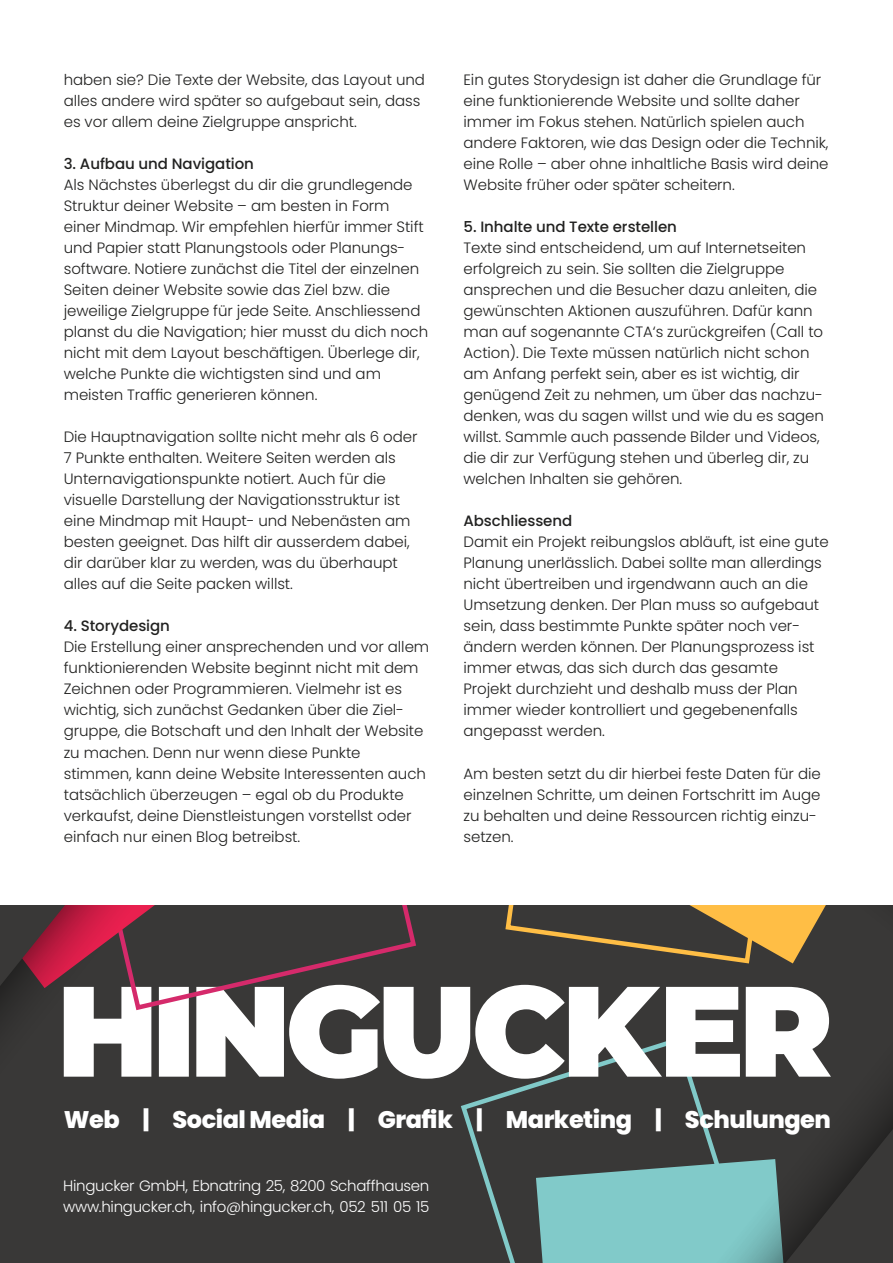
<style>
.page{position:relative;width:893px;height:1263px;background:#fff}
.page>*{position:absolute;margin:0;border:0;box-sizing:border-box;transform-origin:0 0}
.t1{font:800 24px "Poppins";letter-spacing:-.02em;color:#fff}
.t2{font:300 15px/21px "Poppins";letter-spacing:-.005em;color:#212120}
.t3{font:300 15px/21px "Poppins";letter-spacing:-.02em;color:#fff}
.t4{font:500 15px "Poppins";letter-spacing:-.005em;color:#212120}
</style>
<div class="page">
<svg style="left:0;top:905px;width:893px;height:358px;background:#626260"></svg>
<p class="t2" style="left:64px;top:69px;width:363px">haben sie? Die Texte der Website, das Layout und alles andere wird später so aufgebaut sein, dass es vor allem deine Zielgruppe anspricht.</p>
<p class="t4" style="left:64px;top:155px;width:192px">3. Aufbau und Navigation</p>
<p class="t2" style="left:64px;top:174px;width:366px">Als Nächstes überlegst du dir die grundlegende Struktur deiner Website – am besten in Form einer Mindmap. Wir empfehlen hierfür immer Stift und Papier statt Planungstools oder Planungs&shy;software. Notiere zunächst die Titel der einzelnen Seiten deiner Website sowie das Ziel bzw. die jeweilige Zielgruppe für jede Seite. Anschliessend planst du die Navigation; hier musst du dich noch nicht mit dem Layout beschäftigen. Überlege dir, welche Punkte die wichtigsten sind und am meisten Traffic generieren können.</p>
<p class="t2" style="left:64px;top:426px;width:355px">Die Hauptnavigation sollte nicht mehr als 6 oder 7 Punkte enthalten. Weitere Seiten werden als Unternavigationspunkte notiert. Auch für die visuelle Darstellung der Navigationsstruktur ist eine Mindmap mit Haupt- und Nebenästen am besten geeignet. Das hilft dir ausserdem dabei, dir darüber klar zu werden, was du überhaupt alles auf die Seite packen willst.</p>
<p class="t4" style="left:64px;top:617px;width:108px">4. Storydesign</p>
<p class="t2" style="left:64px;top:637px;width:367px">Die Erstellung einer ansprechenden und vor allem funktionierenden Website beginnt nicht mit dem Zeichnen oder Programmieren. Vielmehr ist es wichtig, sich zunächst Gedanken über die Ziel&shy;gruppe, die Botschaft und den Inhalt der Website zu machen. Denn nur wenn diese Punkte stimmen, kann deine Website Interessenten auch tatsächlich überzeugen – egal ob du Produkte verkaufst, deine Dienstleistungen vorstellst oder einfach nur einen Blog betreibst.</p>
<p class="t2" style="left:463px;top:69px;width:367px">Ein gutes Storydesign ist daher die Grundlage für eine funktionierende Website und sollte daher immer im Fokus stehen. Natürlich spielen auch andere Faktoren, wie das Design oder die Technik, eine Rolle – aber ohne inhaltliche Basis wird deine Website früher oder später scheitern.</p>
<p class="t4" style="left:463px;top:218px;width:215px">5. Inhalte und Texte erstellen</p>
<p class="t2" style="left:463px;top:237px;width:362px">Texte sind entscheidend, um auf Internetseiten erfolgreich zu sein. Sie sollten die Zielgruppe ansprechen und die Besucher dazu anleiten, die gewünschten Aktionen auszuführen. Dafür kann man auf sogenannte CTA‘s zurückgreifen (Call to Action). Die Texte müssen natürlich nicht schon am Anfang perfekt sein, aber es ist wichtig, dir genügend Zeit zu nehmen, um über das nachzu&shy;denken, was du sagen willst und wie du es sagen willst. Sammle auch passende Bilder und Videos, die dir zur Verfügung stehen und überleg dir, zu welchen Inhalten sie gehören.</p>
<p class="t4" style="left:463px;top:512px;width:110px">Abschliessend</p>
<p class="t2" style="left:463px;top:532px;width:367px">Damit ein Projekt reibungslos abläuft, ist eine gute Planung unerlässlich. Dabei sollte man allerdings nicht übertreiben und irgendwann auch an die Umsetzung denken. Der Plan muss so aufgebaut sein, dass bestimmte Punkte später noch ver&shy;ändern werden können. Der Planungsprozess ist immer etwas, das sich durch das gesamte Projekt durchzieht und deshalb muss der Plan immer wieder kontrolliert und gegebenenfalls angepasst werden.</p>
<p class="t2" style="left:463px;top:763px;width:359px">Am besten setzt du dir hierbei feste Daten für die einzelnen Schritte, um deinen Fortschritt im Auge zu behalten und deine Ressourcen richtig einzu&shy;setzen.</p>
<h1 class="t1" style="left:64px;top:1105px;width:769px">Web | Social Media | Grafik | Marketing | Schulungen</h1>
<p class="t3" style="left:63px;top:1175px;width:368px">Hingucker GmbH, Ebnatring 25, 8200 Schaffhausen www.hingucker.ch, info@hingucker.ch, 052 511 05 15</p>
</div>
